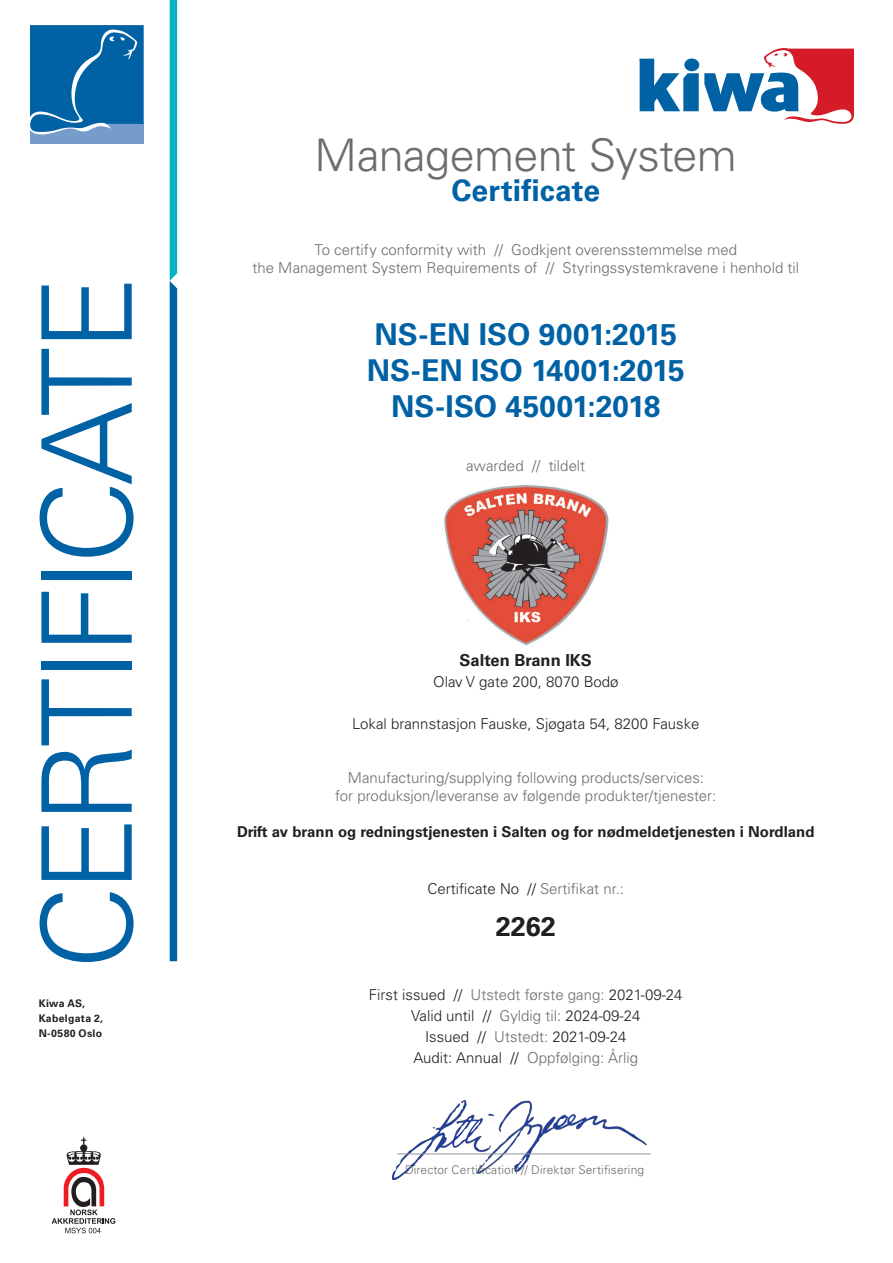
<style>
.page{position:relative;width:893px;height:1263px;background:#fff}
.page>*{position:absolute;margin:0;border:0;box-sizing:border-box;transform-origin:0 0}
.certificate_title{font:300 45px "Univers LT Std";letter-spacing:-.015em;color:#6c6d70}
.certificate{font:700 30px "Univers LT Std";color:#0062a5}
.t1{font:700 27px "Univers LT Std";color:#231f20}
.t2{font:700 16.5px "Univers LT Std";color:#231f20}
.explanation_text{font:300 15px "Univers LT Std";color:#6c6d70}
.t3{font:300 15px "Univers LT Std";color:#231f20}
.t4{font:700 15px "Univers LT Std";color:#231f20}
.t5{font:300 12px "Univers LT Std";letter-spacing:.01em;color:#6c6d70}
.t6{font:700 10.5px/15px "Univers LT Std";letter-spacing:.03em;color:#231f20}
.s1{color:#6c6d70}
.s2{color:#231f20}
</style>
<div class="page">
<svg style="left:639px;top:48px;width:215px;height:76px"></svg>
<div style="left:684px;top:58px;width:15px;height:13px;background:#0062a5;border-radius:50%"></div>
<div style="left:30px;top:124px;width:114px;height:20px;background:#759cca"></div>
<svg style="left:30px;top:25px;width:114px;height:110px;background:#176fad"></svg>
<svg style="left:170px;top:0;width:7px;height:961px;background:#047aaf"></svg>
<svg style="left:40px;top:892px;width:94px;height:70px"></svg>
<svg style="left:41px;top:824px;width:91px;height:56px"></svg>
<svg style="left:41px;top:679px;width:91px;height:133px"></svg>
<div style="left:41px;top:661px;width:91px;height:8px;background:#0062a5"></div>
<svg style="left:41px;top:592px;width:91px;height:51px"></svg>
<div style="left:41px;top:571px;width:91px;height:9px;background:#0062a5"></div>
<svg style="left:40px;top:349px;width:94px;height:208px"></svg>
<svg style="left:41px;top:284px;width:91px;height:55px"></svg>
<svg style="left:52px;top:1137px;width:63px;height:96px"></svg>
<img style="left:392px;top:1100px;width:254px;height:80px">
<hr style="left:397px;top:1153px;width:253px;height:1px;background:#939598">
<img style="left:444px;top:485px;width:165px;height:161px">
<p class="t6" style="left:39px;top:995px;width:66px">Kiwa AS,<br>Kabelgata 2,<br>N-0580 Oslo</p>
<p class="certificate_title" style="left:315px;top:128px;width:424px">Management System</p>
<p class="certificate" style="left:451px;top:173px;width:150px">Certificate</p>
<p class="explanation_text" style="left:314px;top:240px;width:424px">To certify conformity with // Godkjent overensstemmelse med</p>
<p class="explanation_text" style="left:252px;top:258px;width:548px">the Management System Requirements of // Styringssystemkravene i henhold til</p>
<p class="certificate" style="left:374px;top:317px;width:304px">NS-EN ISO 9001:2015</p>
<p class="certificate" style="left:367px;top:353px;width:319px">NS-EN ISO 14001:2015</p>
<p class="certificate" style="left:391px;top:389px;width:271px">NS-ISO 45001:2018</p>
<p class="explanation_text" style="left:466px;top:456px;width:120px">awarded // tildelt</p>
<p class="t2" style="left:460px;top:650px;width:134px">Salten Brann IKS</p>
<p class="t3" style="left:433px;top:672px;width:187px">Olav V gate 200, 8070 Bodø</p>
<p class="t3" style="left:352px;top:715px;width:349px">Lokal brannstasjon Fauske, Sjøgata 54, 8200 Fauske</p>
<p class="explanation_text" style="left:348px;top:769px;width:358px">Manufacturing/supplying following products/services:</p>
<p class="explanation_text" style="left:335px;top:787px;width:383px">for produksjon/leveranse av følgende produkter/tjenester:</p>
<p class="t4" style="left:237px;top:823px;width:579px">Drift av brann og redningstjenesten i Salten og for nødmeldetjenesten i Nordland</p>
<p class="t3" style="left:428px;top:880px;width:198px">Certificate No // <span class="s1">Sertifikat nr.:</span></p>
<p class="t1" style="left:496px;top:911px;width:62px">2262</p>
<p class="t3" style="left:369px;top:985px;width:315px">First issued // <span class="s1">Utstedt første gang:</span> 2021-09-24</p>
<p class="t3" style="left:411px;top:1006px;width:231px">Valid until // <span class="s1">Gyldig til:</span> 2024-09-24</p>
<p class="t3" style="left:425px;top:1027px;width:203px">Issued // <span class="s1">Utstedt:</span> 2021-09-24</p>
<p class="explanation_text" style="left:414px;top:1048px;width:226px"><span class="s2">Audit: Annual //</span> Oppfølging: Årlig</p>
<p class="t5" style="left:405px;top:1163px;width:241px">Director Certification // Direktør Sertifisering</p>
</div>
